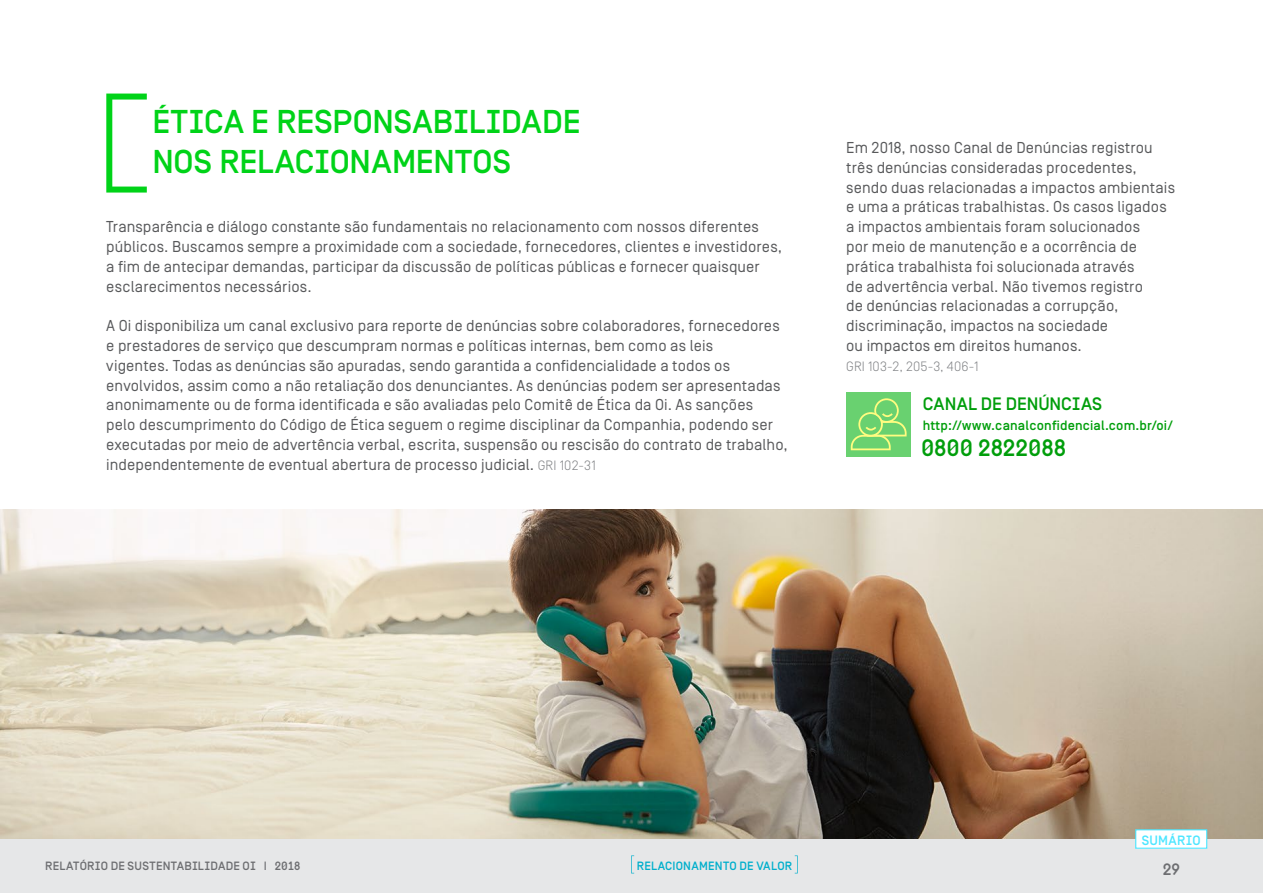
<style>
.page{position:relative;width:1263px;height:893px;background:#fff}
.page>*{position:absolute;margin:0;border:0;box-sizing:border-box;transform-origin:0 0}
.t1{font:33px/39.6px "Simplon Oi Headline";letter-spacing:-.005em;color:#00d318}
.t2{font:23.85px "Simplon Oi Headline";color:#009e0b}
.t3{font:18px "Simplon Oi Headline";letter-spacing:-.005em;color:#009e0b}
.t4{font:16.5px "Simplon Oi Headline";color:#6d6e71}
.t5{font:15.75px/19.8px "Simplon BP";letter-spacing:.005em;color:#58595b}
.t6{font:500 13.5px "Simplon BP";letter-spacing:.015em;color:#009e0b}
.t7{font:300 13.5px "Simplon BP";letter-spacing:.015em;color:#808285}
.t8{font:13.5px "Simplon Oi Headline";letter-spacing:.02em;color:#4de6ff}
.t9{font:12px "Simplon Oi Headline";letter-spacing:.015em;color:#6d6e71}
.t10{font:500 12px "Simplon BP";letter-spacing:.015em;color:#00afcc}
.s1{font-weight:300;font-size:13.5px;color:#808285}
</style>
<div class="page">
<img style="left:0;top:509px;width:1263px;height:330px">
<div style="left:846px;top:392px;width:65px;height:65px;background:#69d170"></div>
<svg style="left:851px;top:398px;width:55px;height:52px"></svg>
<svg style="left:106px;top:94px;width:41px;height:99px"></svg>
<div style="left:0;top:839px;width:1263px;height:54px;background:#e6e7e8"></div>
<svg style="left:631px;top:855px;width:3px;height:18px"></svg>
<svg style="left:795px;top:855px;width:3px;height:18px"></svg>
<div style="left:1136px;top:830px;width:71px;height:18px;background:#fff"></div>
<div style="left:1135px;top:829px;width:72px;height:20px;border:1px solid #4de6ff"></div>
<h1 class="t1" style="left:152px;top:103px;width:430px">ÉTICA E RESPONSABILIDADE<br>NOS RELACIONAMENTOS</h1>
<p class="t5" style="left:106px;top:217px;width:677px">Transparência e diálogo constante são fundamentais no relacionamento com nossos diferentes públicos. Buscamos sempre a proximidade com a sociedade, fornecedores, clientes e investidores, a fim de antecipar demandas, participar da discussão de políticas públicas e fornecer quaisquer esclarecimentos necessários.</p>
<p class="t5" style="left:106px;top:316px;width:683px">A Oi disponibiliza um canal exclusivo para reporte de denúncias sobre colaboradores, fornecedores e prestadores de serviço que descumpram normas e políticas internas, bem como as leis<br>vigentes. Todas as denúncias são apuradas, sendo garantida a confidencialidade a todos os envolvidos, assim como a não retaliação dos denunciantes. As denúncias podem ser apresentadas anonimamente ou de forma identificada e são avaliadas pelo Comitê de Ética da Oi. As sanções<br>pelo descumprimento do Código de Ética seguem o regime disciplinar da Companhia, podendo ser executadas por meio de advertência verbal, escrita, suspensão ou rescisão do contrato de trabalho, independentemente de eventual abertura de processo judicial. <span class="s1">GRI 102-31</span></p>
<p class="t5" style="left:846px;top:138px;width:330px">Em 2018, nosso Canal de Denúncias registrou três denúncias consideradas procedentes, sendo duas relacionadas a impactos ambientais e uma a práticas trabalhistas. Os casos ligados a impactos ambientais foram solucionados<br>por meio de manutenção e a ocorrência de prática trabalhista foi solucionada através<br>de advertência verbal. Não tivemos registro<br>de denúncias relacionadas a corrupção, discriminação, impactos na sociedade<br>ou impactos em direitos humanos.</p>
<p class="t7" style="left:846px;top:358px;width:134px">GRI 103-2, 205-3, 406-1</p>
<p class="t3" style="left:923px;top:394px;width:181px">CANAL DE DENÚNCIAS</p>
<p class="t6" style="left:923px;top:418px;width:251px">http://www.canalconfidencial.com.br/oi/</p>
<h2 class="t2" style="left:921px;top:434px;width:147px">0800 2822088</h2>
<p class="t8" style="left:1142px;top:832px;width:60px">SUMÁRIO</p>
<p class="t9" style="left:45px;top:859px;width:257px">RELATÓRIO DE SUSTENTABILIDADE OI | 2018</p>
<p class="t10" style="left:637px;top:859px;width:157px">RELACIONAMENTO DE VALOR</p>
<p class="t4" style="left:1163px;top:860px;width:19px">29</p>
</div>
